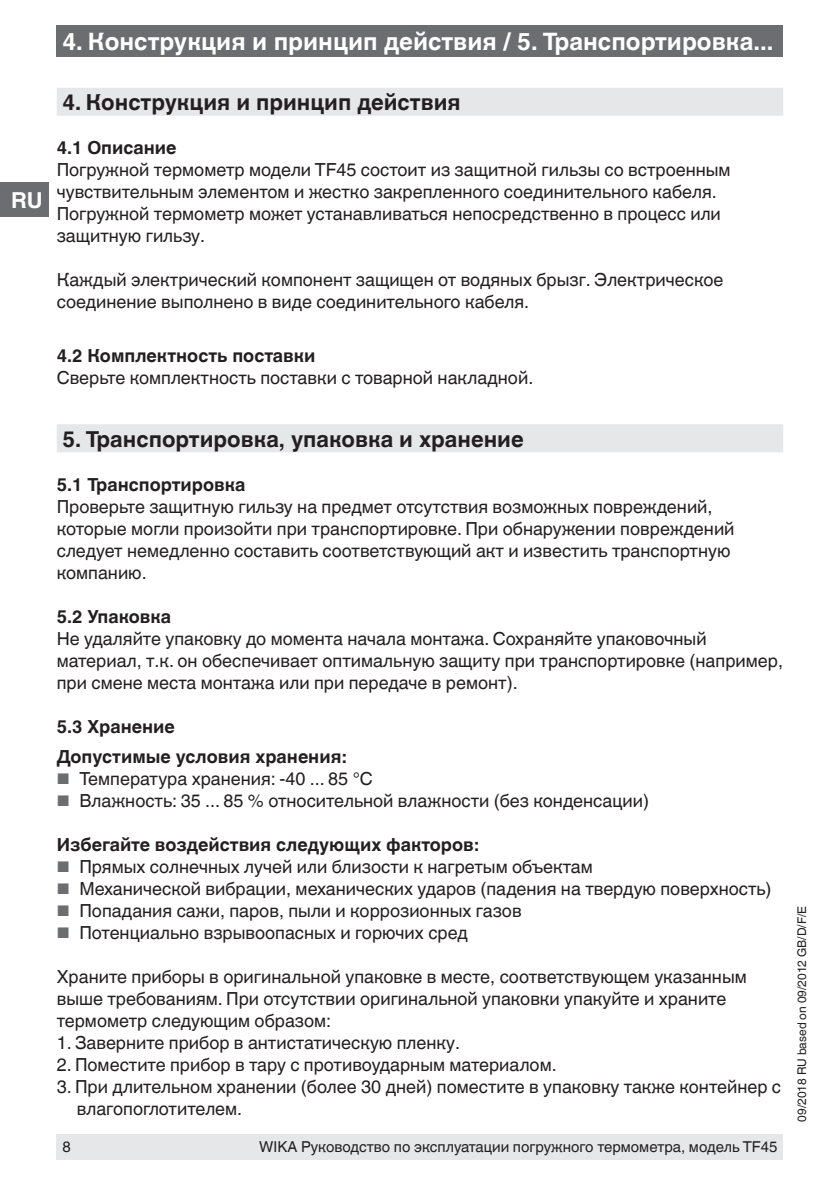
<style>
.page{position:relative;width:840px;height:1191px;background:#fff}
.page>*{position:absolute;margin:0;border:0;box-sizing:border-box;transform-origin:0 0}
.t1{font:700 24px "Helvetica World";color:#fff}
.t2{font:700 22px "Helvetica World";color:#231f20}
.t3{font:700 22px "Helvetica World";color:#fff}
.t4{font:18px/22px "Helvetica World";color:#231f20}
.t5{font:700 18px/30px "Helvetica World";color:#231f20}
.t6{font:15px "Helvetica World";color:#231f20}
.t7{font:12px "Helvetica World";color:#231f20}
.s1{font-size:15.4px;color:#6c6d70}
</style>
<div class="page">
<div style="left:57px;top:26px;width:725px;height:31px;background:#6c6d70"></div>
<div style="left:0;top:183px;width:48px;height:34px;background:#6c6d70"></div>
<div style="left:57px;top:1134px;width:725px;height:25px;background:#e6e7e9"></div>
<div style="left:57px;top:88px;width:725px;height:28px;background:#e6e7e9"></div>
<div style="left:57px;top:424px;width:725px;height:28px;background:#e6e7e9"></div>
<p class="t3" style="left:11px;top:187px;width:33px">RU</p>
<h1 class="t1" style="left:62px;top:27px;width:712px">4. Конструкция и принцип действия / 5. Транспортировка...</h1>
<p class="t2" style="left:62px;top:90px;width:399px">4. Конструкция и принцип действия</p>
<p class="t5" style="left:57px;top:133px;width:121px">4.1 Описание</p>
<p class="t4" style="left:57px;top:159px;width:675px">Погружной термометр модели TF45 состоит из защитной гильзы со встроенным чувствительным элементом и жестко закрепленного соединительного кабеля.<br>Погружной термометр может устанавливаться непосредственно в процесс или защитную гильзу.</p>
<p class="t4" style="left:57px;top:269px;width:667px">Каждый электрический компонент защищен от водяных брызг. Электрическое соединение выполнено в виде соединительного кабеля.</p>
<p class="t5" style="left:57px;top:341px;width:260px">4.2 Комплектность поставки</p>
<p class="t4" style="left:57px;top:367px;width:478px">Сверьте комплектность поставки с товарной накладной.</p>
<p class="t2" style="left:62px;top:426px;width:462px">5. Транспортировка, упаковка и хранение</p>
<p class="t5" style="left:57px;top:469px;width:190px">5.1 Транспортировка</p>
<p class="t4" style="left:57px;top:495px;width:679px">Проверьте защитную гильзу на предмет отсутствия возможных повреждений, которые могли произойти при транспортировке. При обнаружении повреждений следует немедленно составить соответствующий акт и известить транспортную компанию.</p>
<p class="t5" style="left:57px;top:601px;width:116px">5.2 Упаковка</p>
<p class="t4" style="left:57px;top:627px;width:727px">Не удаляйте упаковку до момента начала монтажа. Сохраняйте упаковочный материал, т.к. он обеспечивает оптимальную защиту при транспортировке (например, при смене места монтажа или при передаче в ремонт).</p>
<p class="t5" style="left:57px;top:711px;width:291px">5.3 Хранение<br>Допустимые условия хранения:</p>
<p class="t4" style="left:57px;top:767px;width:317px"><span class="s1">■</span> Температура хранения: -40 ... 85 °C</p>
<p class="t4" style="left:57px;top:789px;width:593px"><span class="s1">■</span> Влажность: 35 ... 85 % относительной влажности (без конденсации)</p>
<p class="t5" style="left:57px;top:829px;width:423px">Избегайте воздействия следующих факторов:</p>
<p class="t4" style="left:57px;top:855px;width:537px"><span class="s1">■</span> Прямых солнечных лучей или близости к нагретым объектам</p>
<p class="t4" style="left:57px;top:877px;width:716px"><span class="s1">■</span> Механической вибрации, механических ударов (падения на твердую поверхность)</p>
<p class="t4" style="left:57px;top:899px;width:466px"><span class="s1">■</span> Попадания сажи, паров, пыли и коррозионных газов</p>
<p class="t4" style="left:57px;top:921px;width:412px"><span class="s1">■</span> Потенциально взрывоопасных и горючих сред</p>
<p class="t4" style="left:57px;top:965px;width:691px">Храните приборы в оригинальной упаковке в месте, соответствующем указанным выше требованиям. При отсутствии оригинальной упаковки упакуйте и храните термометр следующим образом:</p>
<p class="t4" style="left:57px;top:1031px;width:404px">1. Заверните прибор в антистатическую пленку.</p>
<p class="t4" style="left:57px;top:1053px;width:501px">2. Поместите прибор в тару с противоударным материалом.</p>
<p class="t4" style="left:77px;top:1075px;width:705px;text-indent:-20px">3. При длительном хранении (более 30 дней) поместите в упаковку также контейнер с влагопоглотителем.</p>
<p class="t6" style="left:62px;top:1138px;width:10px">8</p>
<p class="t6" style="left:259px;top:1138px;width:519px">WIKA Руководство по эксплуатации погружного термометра, модель TF45</p>
<p class="t7" style="left:794px;top:1121px;width:217px;rotate:-90deg">09/2018 RU based on 09/2012 GB/D/F/E</p>
</div>
